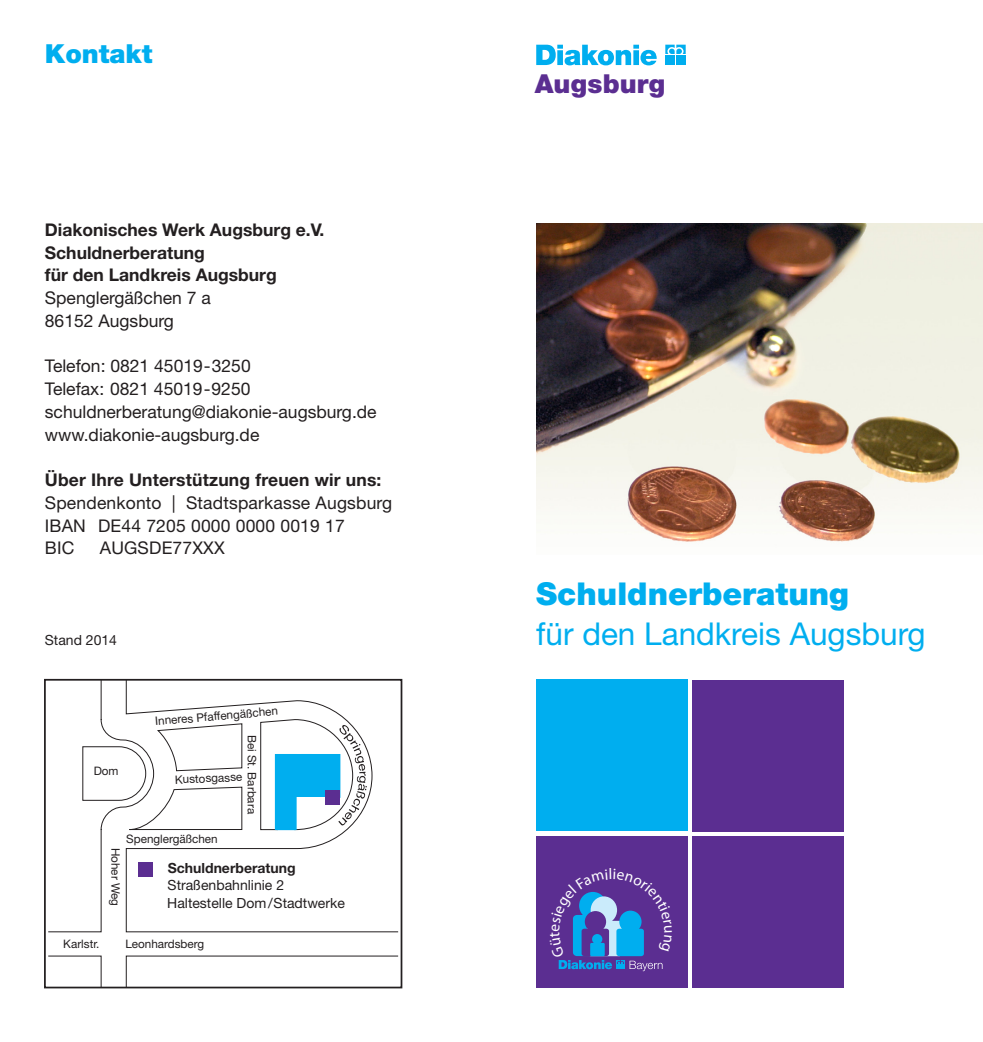
<style>
.page{position:relative;width:983px;height:1042px;background:#fff}
.page>*{position:absolute;margin:0;border:0;box-sizing:border-box;transform-origin:0 0}
.t1{font:31.5px "Helvetica Neue LT Std";color:#00aeef}
.t2{font:900 31.5px "Helvetica Neue LT Std";color:#00aeef}
.t3{font:900 26.25px "Helvetica Neue LT Std";color:#00aeef}
.t4{font:900 26.07px "Helvetica Neue LT Std";letter-spacing:.005em;color:#5b2e91}
.t5{font:17.5px/22.8px "Helvetica Neue LT Std";color:#231f20}
.t6{font:700 17.5px/22.8px "Helvetica Neue LT Std";color:#231f20}
.t7{font:14px/17.5px "Helvetica Neue LT Std";color:#231f20}
.t8{font:700 14px "Helvetica Neue LT Std";color:#231f20}
.t9{font:11.72px "Helvetica Neue LT Std";color:#231f20}
</style>
<div class="page">
<img style="left:536px;top:223px;width:446px;height:319px">
<svg style="left:536px;top:45px;width:120px;height:20px"></svg>
<svg style="left:665px;top:45px;width:20px;height:9px"></svg>
<div style="left:665px;top:56px;width:9px;height:9px;background:#00aeef"></div>
<div style="left:676px;top:56px;width:9px;height:9px;background:#00aeef"></div>
<div style="left:536px;top:680px;width:151px;height:151px;background:#00aeef"></div>
<div style="left:692px;top:680px;width:151px;height:151px;background:#5b2e91"></div>
<div style="left:692px;top:836px;width:151px;height:151px;background:#5b2e91"></div>
<div style="left:536px;top:836px;width:151px;height:151px;background:#5b2e91"></div>
<svg style="left:243px;top:700px;width:156px;height:232px"></svg>
<svg style="left:125px;top:955px;width:274px;height:30px"></svg>
<svg style="left:48px;top:955px;width:54px;height:30px"></svg>
<svg style="left:48px;top:682px;width:195px;height:250px"></svg>
<div style="left:138px;top:862px;width:15px;height:14px;background:#5b2e91"></div>
<svg style="left:260px;top:719px;width:107px;height:111px"></svg>
<div style="left:44px;top:679px;width:358px;height:309px;border:2px solid #231f20"></div>
<svg style="left:558px;top:892px;width:105px;height:79px"></svg>
<h2 class="t3" style="left:45px;top:38px;width:109px">Kontakt</h2>
<p class="t6" style="left:45px;top:218px;width:281px">Diakonisches Werk Augsburg e.V.<br>Schuldnerberatung<br>für den Landkreis Augsburg</p>
<p class="t5" style="left:45px;top:286px;width:167px">Spenglergäßchen 7 a<br>86152 Augsburg</p>
<p class="t5" style="left:45px;top:354px;width:333px">Telefon: 0821 45019-3250<br>Telefax: 0821 45019-9250 schuldnerberatung@diakonie-augsburg.de www.diakonie-augsburg.de</p>
<p class="t6" style="left:45px;top:468px;width:338px">Über Ihre Unterstützung freuen wir uns:</p>
<p class="t5" style="left:45px;top:491px;width:349px">Spendenkonto | Stadtsparkasse Augsburg<br>IBAN DE44 7205 0000 0000 0019 17<br>BIC</p>
<p class="t5" style="left:100px;top:536px;width:126px">AUGSDE77XXX</p>
<p class="t7" style="left:45px;top:631px;width:74px">Stand 2014</p>
<p class="t9" style="left:94px;top:764px;width:26px">Dom</p>
<p class="t9" style="left:154px;top:714px;width:125px;rotate:-5deg">Inneres Pfaffengäßchen</p>
<p class="t9" style="left:259px;top:734px;width:81px;rotate:90deg">Bei St. Barbara</p>
<p class="t9" style="left:175px;top:772px;width:69px;rotate:-2deg">Kustosgasse</p>
<p class="t9" style="left:126px;top:832px;width:93px">Spenglergäßchen</p>
<p class="t9" style="left:123px;top:848px;width:60px;rotate:90deg">Hoher Weg</p>
<p class="t8" style="left:168px;top:859px;width:129px">Schuldnerberatung</p>
<p class="t7" style="left:167px;top:876px;width:179px">Straßenbahnlinie 2<br>Haltestelle Dom/Stadtwerke</p>
<p class="t9" style="left:63px;top:936px;width:38px">Karlstr.</p>
<p class="t9" style="left:125px;top:936px;width:80px">Leonhardsberg</p>
<h3 class="t4" style="left:534px;top:68px;width:132px">Augsburg</h3>
<h1 class="t2" style="left:536px;top:575px;width:314px">Schuldnerberatung</h1>
<h1 class="t1" style="left:536px;top:615px;width:390px">für den Landkreis Augsburg</h1>
</div>
